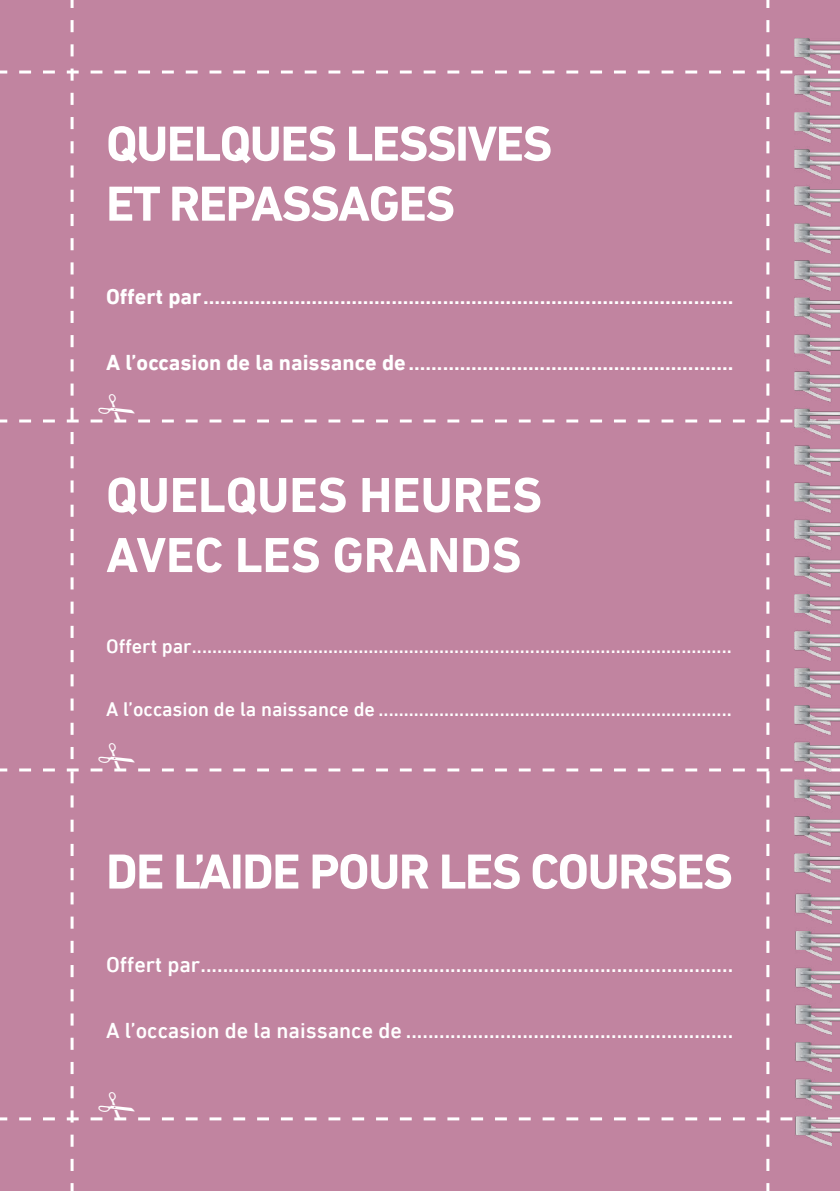
<style>
.page{position:relative;width:840px;height:1191px;background:#fff}
.page>*{position:absolute;margin:0;border:0;box-sizing:border-box;transform-origin:0 0}
.t1{font:700 50px/60px "DIN Next LT Pro";letter-spacing:-.03em;color:#fff}
.t2{font:700 50px/60px "DIN Next LT Pro";color:#fff}
.t3{font:500 22px "DIN Next LT Pro";color:#fff}
.t4{font:700 22px "DIN Next LT Pro";color:#fff}
.t5{font:500 20px "DIN Next LT Pro";color:#fff}
</style>
<div class="page">
<img style="left:839px;top:0;width:1px;height:1191px">
<div style="left:0;top:0;width:839px;height:1191px;background:#c184a0"></div>
<p class="t1" style="left:106px;top:113px;width:447px">QUELQUES LESSIVES<br>ET REPASSAGES</p>
<p class="t4" style="left:106px;top:283px;width:628px">Offert par.............................................................................................</p>
<p class="t4" style="left:106px;top:349px;width:628px">A l’occasion de la naissance de.........................................................</p>
<p class="t2" style="left:106px;top:465px;width:437px">QUELQUES HEURES<br>AVEC LES GRANDS</p>
<p class="t5" style="left:106px;top:634px;width:626px">Offert par...........................................................................................................</p>
<p class="t5" style="left:106px;top:698px;width:626px">A l’occasion de la naissance de ......................................................................</p>
<p class="t1" style="left:106px;top:841px;width:628px">DE L’AIDE POUR LES COURSES</p>
<p class="t3" style="left:106px;top:951px;width:628px">Offert par................................................................................................</p>
<p class="t3" style="left:106px;top:1017px;width:628px">A l’occasion de la naissance de ...........................................................</p>
</div>
